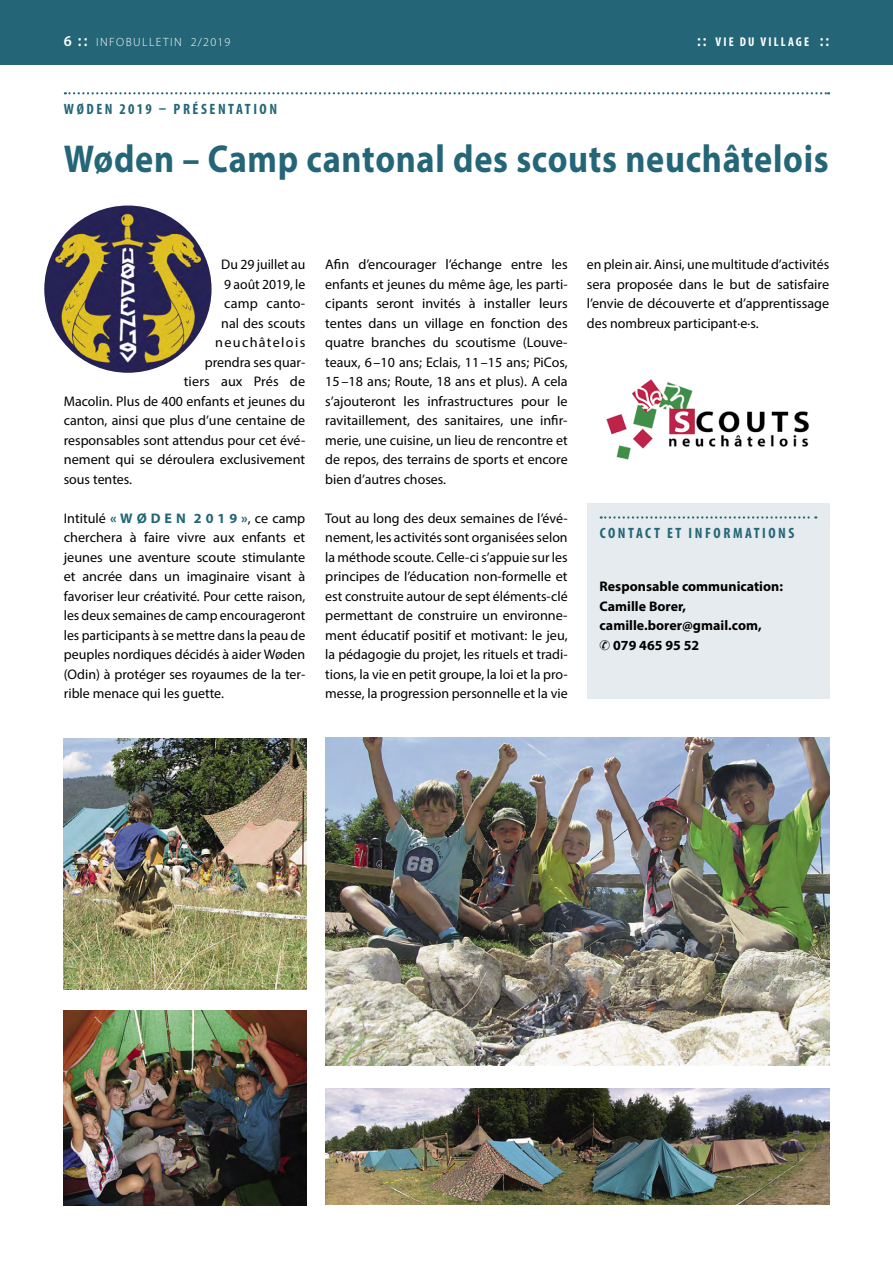
<style>
.page{position:relative;width:893px;height:1263px;background:#fff}
.page>*{position:absolute;margin:0;border:0;box-sizing:border-box;transform-origin:0 0}
.t1{font:700 39px "Myriad Pro";letter-spacing:.02em;color:#246677;scale:.88 1}
.t2{font:700 condensed 15px "Myriad Pro";letter-spacing:.17em;color:#246677}
.t3{font:13.95px/19.5px "Myriad Pro";color:#000;text-align:justify}
.t4{font:700 13.95px/19.5px "Myriad Pro";color:#000}
.t5{font:13.95px "Myriad Pro";letter-spacing:.09em;color:#000}
.t6{font:700 condensed 12.75px "Myriad Pro";letter-spacing:.17em;color:#fff}
.t7{font:300 12px "Myriad Pro";letter-spacing:.12em;color:#fff}
.s1{font-weight:600;font-size:15px}
.s2{font-weight:600;font-size:16.5px}
.s3{font-weight:600;font-stretch:normal;font-size:16.5px}
.s4{font-weight:700;color:#246677}
</style>
<div class="page">
<div style="left:0;top:0;width:893px;height:64px;background:#246677"></div>
<svg style="left:65px;top:92px;width:764px;height:2px"></svg>
<img style="left:606px;top:379px;width:203px;height:81px">
<img style="left:44px;top:206px;width:168px;height:167px;border-radius:84px">
<img style="left:325px;top:1088px;width:504px;height:117px">
<img style="left:64px;top:738px;width:242px;height:251px">
<img style="left:64px;top:1010px;width:242px;height:195px">
<img style="left:325px;top:737px;width:504px;height:328px">
<div style="left:587px;top:503px;width:242px;height:195px;background:#e5ebee"></div>
<svg style="left:601px;top:516px;width:215px;height:3px"></svg>
<p class="t7" style="left:64px;top:35px;width:168px"><span class="s1">6</span> <span class="s2">::</span> INFOBULLETIN 2/2019</p>
<p class="t6" style="left:697px;top:34px;width:134px"><span class="s3">::</span> VIE DU VILLAGE <span class="s3">::</span></p>
<p class="t2" style="left:64px;top:99px;width:215px">WØDEN 2019 – PRÉSENTATION</p>
<h1 class="t1" style="left:64px;top:133px;width:871px">Wøden – Camp cantonal des scouts neuchâtelois</h1>
<p class="t3" style="left:221px;top:254px;width:86px">Du 29 juillet au</p>
<p class="t3" style="left:224px;top:274px;width:83px">9 août 2019, le</p>
<p class="t3" style="left:224px;top:293px;width:83px">camp canto-</p>
<p class="t3" style="left:221px;top:313px;width:85px">nal des scouts</p>
<p class="t5" style="left:215px;top:334px;width:92px">neuchâtelois</p>
<p class="t3" style="left:205px;top:352px;width:102px">prendra ses quar-</p>
<p class="t3" style="left:184px;top:371px;width:123px">tiers aux Prés de</p>
<p class="t3" style="left:64px;top:391px;width:243px">Macolin. Plus de 400 enfants et jeunes du</p>
<p class="t3" style="left:64px;top:410px;width:243px">canton, ainsi que plus d’une centaine de</p>
<p class="t3" style="left:64px;top:430px;width:243px">responsables sont attendus pour cet évé-</p>
<p class="t3" style="left:64px;top:449px;width:243px">nement qui se déroulera exclusivement</p>
<p class="t3" style="left:64px;top:469px;width:70px">sous tentes.</p>
<p class="t3" style="left:64px;top:508px;width:243px">Intitulé <span class="s4">« W Ø D E N 2 0 1 9 »</span>, ce camp cherchera à faire vivre aux enfants et jeunes une aventure scoute stimulante et ancrée dans un imaginaire visant à favoriser leur créativité. Pour cette raison, les deux semaines de camp encourageront les participants à se mettre dans la peau de peuples nordiques décidés à aider Wøden (Odin) à protéger ses royaumes de la ter&shy;rible menace qui les guette.</p>
<p class="t3" style="left:325px;top:254px;width:244px">Afin d’encourager l’échange entre les enfants et jeunes du même âge, les parti&shy;cipants seront invités à installer leurs tentes dans un village en fonction des quatre branches du scoutisme (Louve&shy;teaux, 6–10 ans; Eclais, 11–15 ans; PiCos, 15–18 ans; Route, 18 ans et plus). A cela s’ajouteront les infrastructures pour le ravitaillement, des sanitaires, une infir&shy;merie, une cuisine, un lieu de rencontre et de repos, des terrains de sports et encore bien d’autres choses.</p>
<p class="t3" style="left:325px;top:508px;width:244px">Tout au long des deux semaines de l’évé&shy;nement, les activités sont organisées selon la méthode scoute. Celle-ci s’appuie sur les principes de l’éducation non-formelle et est construite autour de sept éléments-clé permettant de construire un environne&shy;ment éducatif positif et motivant: le jeu, la pédagogie du projet, les rituels et tradi&shy;tions, la vie en petit groupe, la loi et la pro&shy;messe, la progression personnelle et la vie</p>
<p class="t3" style="left:587px;top:254px;width:244px">en plein air. Ainsi, une multitude d’activités sera proposée dans le but de satisfaire l’envie de découverte et d’apprentissage des nombreux participant·e·s.</p>
<p class="t2" style="left:600px;top:523px;width:196px">CONTACT ET INFORMATIONS</p>
<p class="t4" style="left:600px;top:576px;width:185px">Responsable communication:<br>Camille Borer, camille.borer@gmail.com,<br>✆ 079 465 95 52</p>
</div>
